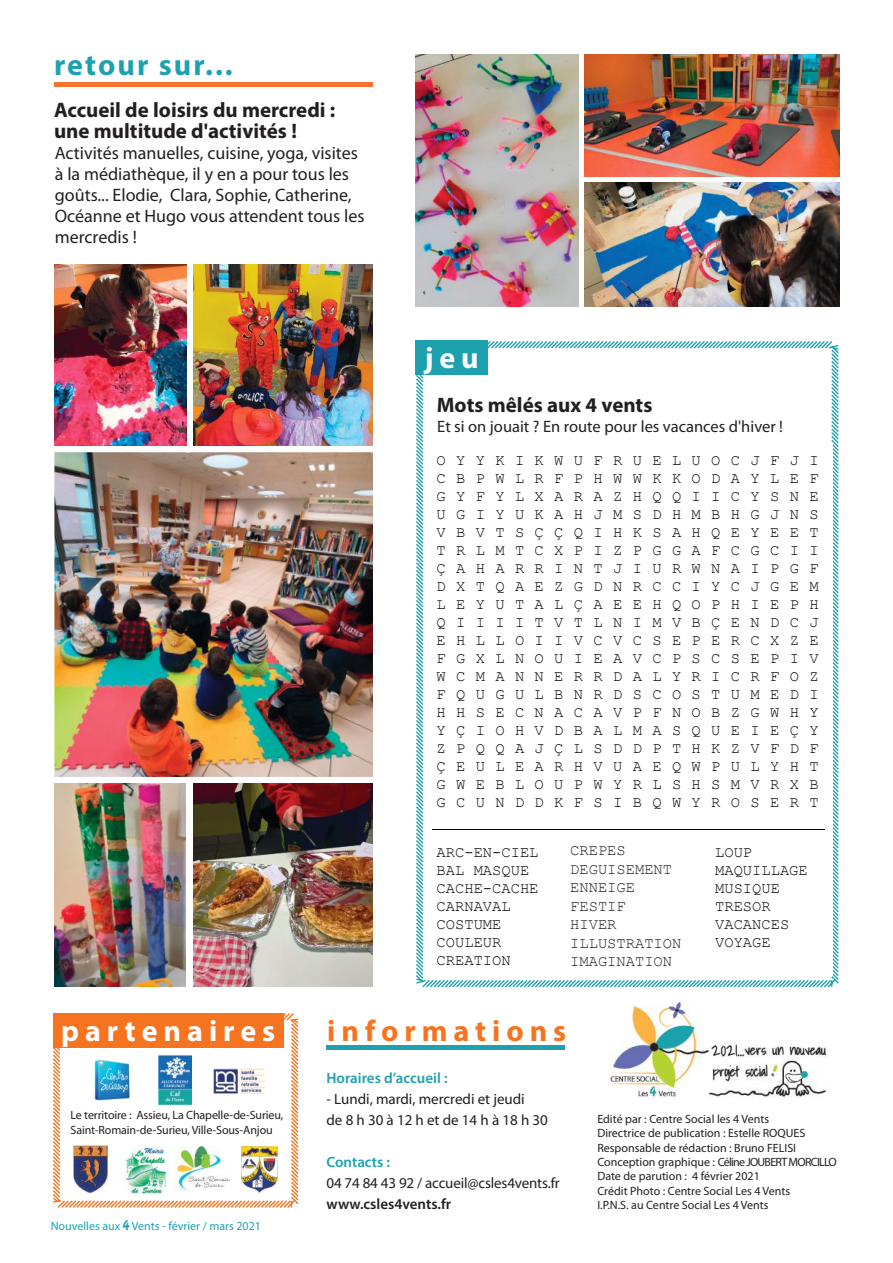
<style>
.page{position:relative;width:893px;height:1263px;background:#fff}
.page>*{position:absolute;margin:0;border:0;box-sizing:border-box;transform-origin:0 0}
.t1{font:700 30px "Myriad Pro";letter-spacing:.2em;color:#fff}
.t2{font:700 30px "Myriad Pro";letter-spacing:.07em;color:#1ea1ae}
.t3{font:700 30px "Myriad Pro";letter-spacing:.2em;color:#f67320}
.t4{font:700 21px/21px "Myriad Pro";color:#241f1f}
.t5{font:18px/21px "Myriad Pro";color:#241f1f}
.t6{font:16.5px "Myriad Pro";color:#241f1f}
.t7{font:15.45px/18px "Courier New";color:#05050a}
.t8{font:15.45px/18.6px "Courier New";color:#241f1f}
.t9{font:15px/21px "Myriad Pro";letter-spacing:-.01em;color:#241f1f}
.t10{font:600 15px "Myriad Pro";color:#1ea1ae}
.t11{font:600 15px "Myriad Pro";color:#241f1f}
.t12{font:12px/14.4px "Myriad Pro";color:#241f1f}
.t13{font:12px "Myriad Pro";color:#1ea1ae}
.s1{font-family:"Hobo Std"}
</style>
<div class="page">
<img style="left:54px;top:784px;width:132px;height:202px">
<img style="left:193px;top:784px;width:180px;height:202px">
<div style="left:54px;top:82px;width:319px;height:5px;background:#f7742d"></div>
<hr style="left:326px;top:1045px;width:239px;height:4px;background:#1ea1ae">
<img style="left:609px;top:1001px;width:219px;height:97px">
<svg style="left:53px;top:1013px;width:246px;height:195px"></svg>
<div style="left:53px;top:1013px;width:231px;height:34px;background:#f67320"></div>
<img style="left:123px;top:1145px;width:46px;height:51px">
<img style="left:159px;top:1056px;width:33px;height:48px">
<img style="left:213px;top:1068px;width:51px;height:26px">
<img style="left:173px;top:1147px;width:58px;height:45px">
<img style="left:93px;top:1059px;width:38px;height:43px">
<img style="left:241px;top:1146px;width:37px;height:47px">
<img style="left:74px;top:1145px;width:33px;height:47px">
<img style="left:416px;top:54px;width:162px;height:252px">
<img style="left:55px;top:264px;width:132px;height:181px">
<img style="left:193px;top:264px;width:180px;height:181px">
<img style="left:585px;top:54px;width:254px;height:122px">
<img style="left:585px;top:183px;width:254px;height:123px">
<img style="left:54px;top:452px;width:319px;height:325px">
<svg style="left:415px;top:340px;width:424px;height:648px"></svg>
<div style="left:425px;top:449px;width:408px;height:525px;background:#fff"></div>
<hr style="left:432px;top:829px;width:392px;height:1px;background:#05050a">
<div style="left:415px;top:341px;width:73px;height:34px;background:#1ea1ae"></div>
<h1 class="t2" style="left:54px;top:46px;width:180px">retour sur...</h1>
<h2 class="t4" style="left:54px;top:99px;width:283px">Accueil de loisirs du mercredi : une multitude d'activités !</h2>
<p class="t5" style="left:55px;top:143px;width:311px">Activités manuelles, cuisine, yoga, visites à la médiathèque, il y en a pour tous les goûts... Elodie, Clara, Sophie, Catherine, Océanne et Hugo vous attendent tous les mercredis !</p>
<h1 class="t1" style="left:425px;top:338px;width:56px">jeu</h1>
<h2 class="t4" style="left:437px;top:394px;width:217px">Mots mêlés aux 4 vents</h2>
<p class="t6" style="left:437px;top:417px;width:347px">Et si on jouait ? En route pour les vacances d'hiver !</p>
<p class="t7" style="left:436px;top:451px;width:384px;text-align:justify">OYYKIKWUFRUELUOCJFJI CBPWLRFPHWWKKODAYLEF GYFYLXARAZHQQIICYSNE UGIYUKAHJMSDHMBHGJNS VBVTSÇÇQIHKSAHQEYEET TRLMTCXPIZPGGAFCGCII ÇAHARRINTJIURWNAIPGF DXTQAEZGDNRCCIYCJGEM LEYUTALÇAEEHQOPHIEPH QIIIITVTLNIMVBÇENDCJ EHLLOIIVCVCSEPERCXZE FGXLNOUIEAVCPSCSEPIV WCMANNERRDALYRICRFOZ FQUGULBNRDSCOSTUMEDI HHSECNACAVPFNOBZGWHY YÇIOHVDBALMASQUEIEÇY ZPQQAJÇLSDDPTHKZVFDF ÇEULEARHVUAEQWPULYHT GWEBLOUPWYRLSHSMVRXB GCUNDDKFSIBQWYROSERT</p>
<p class="t7" style="left:437px;top:843px;width:103px">ARC-EN-CIEL<br>BAL MASQUE<br>CACHE-CACHE<br>CARNAVAL<br>COSTUME<br>COULEUR<br>CREATION</p>
<p class="t7" style="left:715px;top:843px;width:94px">LOUP<br>MAQUILLAGE<br>MUSIQUE<br>TRESOR<br>VACANCES<br>VOYAGE</p>
<p class="t8" style="left:570px;top:841px;width:113px">CREPES<br>DEGUISEMENT<br>ENNEIGE<br>FESTIF<br>HIVER<br>ILLUSTRATION<br>IMAGINATION</p>
<h1 class="t1" style="left:61px;top:1011px;width:216px">partenaires</h1>
<h1 class="t3" style="left:327px;top:1011px;width:240px">informations</h1>
<p class="t12" style="left:71px;top:1107px;width:214px;line-height:15px">Le territoire : Assieu, La Chapelle-de-Surieu,<br>Saint-Romain-de-Surieu, Ville-Sous-Anjou</p>
<p class="t13" style="left:51px;top:1219px;width:212px">Nouvelles aux <span class="s1">4</span> Vents - février / mars 2021</p>
<p class="t10" style="left:326px;top:1068px;width:123px">Horaires d’accueil :</p>
<p class="t9" style="left:326px;top:1089px;width:223px">- Lundi, mardi, mercredi et jeudi<br>de 8 h 30 à 12 h et de 14 h à 18 h 30</p>
<p class="t10" style="left:326px;top:1152px;width:65px">Contacts :</p>
<p class="t9" style="left:326px;top:1173px;width:235px">04 74 84 43 92 / accueil@csles4vents.fr</p>
<p class="t11" style="left:326px;top:1194px;width:126px">www.csles4vents.fr</p>
<p class="t12" style="left:597px;top:1112px;width:241px">Edité par : Centre Social les 4 Vents<br>Directrice de publication : Estelle ROQUES Responsable de rédaction : Bruno FELISI Conception graphique : Céline JOUBERT MORCILLO Date de parution : 4 février 2021<br>Crédit Photo : Centre Social Les 4 Vents<br>I.P.N.S. au Centre Social Les 4 Vents</p>
</div>
